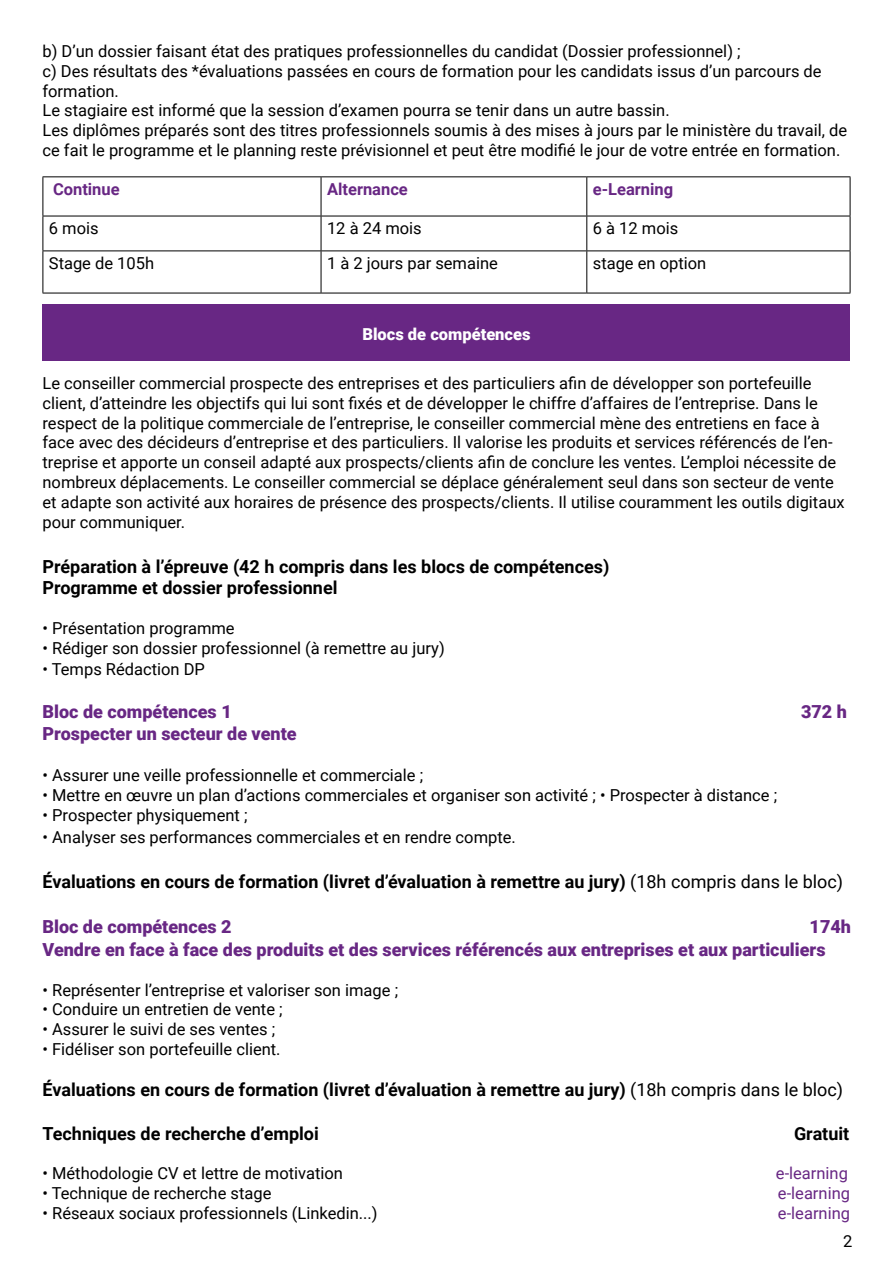
<style>
.page{position:relative;width:893px;height:1263px;background:#fff}
.page>*{position:absolute;margin:0;border:0;box-sizing:border-box;transform-origin:0 0}
.t1{font:700 18px/21.6px "Roboto";color:#000}
.t2{font:900 18px/23.4px "Roboto";color:#682784}
.t3{font:16.5px/19.8px "Roboto";color:#000}
.t4{font:16.5px "Roboto";color:#682784}
.t5{font:700 16.5px "Roboto";color:#682784}
.t6{font:900 16.5px "Roboto";color:#fff}
.s1{font-weight:400}
</style>
<div class="page">
<hr style="left:321px;top:177px;width:1px;height:39px;background:#000">
<hr style="left:321px;top:216px;width:1px;height:34px;background:#000">
<hr style="left:321px;top:251px;width:1px;height:42px;background:#000">
<hr style="left:586px;top:177px;width:1px;height:39px;background:#000">
<hr style="left:586px;top:216px;width:1px;height:34px;background:#000">
<hr style="left:586px;top:251px;width:1px;height:42px;background:#000">
<hr style="left:43px;top:176px;width:278px;height:1px;background:#000">
<hr style="left:43px;top:177px;width:1px;height:39px;background:#000">
<hr style="left:321px;top:176px;width:266px;height:1px;background:#000">
<hr style="left:587px;top:176px;width:263px;height:1px;background:#000">
<hr style="left:850px;top:177px;width:1px;height:39px;background:#000">
<hr style="left:43px;top:216px;width:278px;height:1px;background:#000">
<hr style="left:43px;top:216px;width:1px;height:34px;background:#000">
<hr style="left:321px;top:216px;width:266px;height:1px;background:#000">
<hr style="left:587px;top:216px;width:263px;height:1px;background:#000">
<hr style="left:850px;top:216px;width:1px;height:34px;background:#000">
<hr style="left:43px;top:250px;width:278px;height:1px;background:#000">
<hr style="left:43px;top:251px;width:1px;height:42px;background:#000">
<hr style="left:321px;top:250px;width:266px;height:1px;background:#000">
<hr style="left:587px;top:250px;width:263px;height:1px;background:#000">
<hr style="left:850px;top:251px;width:1px;height:42px;background:#000">
<hr style="left:43px;top:293px;width:278px;height:1px;background:#000">
<hr style="left:321px;top:293px;width:266px;height:1px;background:#000">
<hr style="left:587px;top:293px;width:263px;height:1px;background:#000">
<div style="left:43px;top:304px;width:807px;height:57px;background:#682784"></div>
<p class="t3" style="left:43px;top:41px;width:806px">b) D’un dossier faisant état des pratiques professionnelles du candidat (Dossier professionnel) ;<br>c) Des résultats des *évaluations passées en cours de formation pour les candidats issus d’un parcours de formation.<br>Le stagiaire est informé que la session d’examen pourra se tenir dans un autre bassin.<br>Les diplômes préparés sont des titres professionnels soumis à des mises à jours par le ministère du travail, de ce fait le programme et le planning reste prévisionnel et peut être modifié le jour de votre entrée en formation.</p>
<p class="t5" style="left:53px;top:178px;width:68px">Continue</p>
<p class="t5" style="left:327px;top:178px;width:82px">Alternance</p>
<p class="t5" style="left:593px;top:178px;width:82px">e-Learning</p>
<p class="t3" style="left:49px;top:218px;width:51px">6 mois</p>
<p class="t3" style="left:327px;top:218px;width:96px">12 à 24 mois</p>
<p class="t3" style="left:593px;top:218px;width:87px">6 à 12 mois</p>
<p class="t3" style="left:49px;top:253px;width:107px">Stage de 105h</p>
<p class="t3" style="left:327px;top:253px;width:172px">1 à 2 jours par semaine</p>
<p class="t3" style="left:593px;top:253px;width:115px">stage en option</p>
<p class="t6" style="left:362px;top:322px;width:170px">Blocs de compétences</p>
<p class="t3" style="left:43px;top:372px;width:804px">Le conseiller commercial prospecte des entreprises et des particuliers afin de développer son portefeuille client, d’atteindre les objectifs qui lui sont fixés et de développer le chiffre d’affaires de l’entreprise. Dans le respect de la politique commerciale de l’entreprise, le conseiller commercial mène des entretiens en face à face avec des décideurs d’entreprise et des particuliers. Il valorise les produits et services référencés de l’en&shy;treprise et apporte un conseil adapté aux prospects/clients afin de conclure les ventes. L’emploi nécessite de nombreux déplacements. Le conseiller commercial se déplace généralement seul dans son secteur de vente et adapte son activité aux horaires de présence des prospects/clients. Il utilise couramment les outils digitaux pour communiquer.</p>
<p class="t1" style="left:43px;top:555px;width:568px">Préparation à l’épreuve (42 h compris dans les blocs de compétences)<br>Programme et dossier professionnel</p>
<p class="t3" style="left:43px;top:617px;width:194px">• Présentation programme</p>
<p class="t3" style="left:43px;top:637px;width:404px">• Rédiger son dossier professionnel (à remettre au jury)</p>
<p class="t3" style="left:43px;top:659px;width:164px">• Temps Rédaction DP</p>
<p class="t2" style="left:43px;top:699px;width:191px">Bloc de compétences 1</p>
<p class="t2" style="left:801px;top:699px;width:47px">372 h</p>
<p class="t2" style="left:43px;top:721px;width:256px">Prospecter un secteur de vente</p>
<p class="t3" style="left:43px;top:765px;width:382px">• Assurer une veille professionnelle et commerciale ;</p>
<p class="t3" style="left:43px;top:785px;width:736px">• Mettre en œuvre un plan d’actions commerciales et organiser son activité ; • Prospecter à distance ;</p>
<p class="t3" style="left:43px;top:804px;width:206px">• Prospecter physiquement ;</p>
<p class="t3" style="left:43px;top:826px;width:475px">• Analyser ses performances commerciales et en rendre compte.</p>
<p class="t1" style="left:43px;top:870px;width:802px">Évaluations en cours de formation (livret d’évaluation à remettre au jury) <span class="s1">(18h compris dans le bloc)</span></p>
<p class="t2" style="left:43px;top:914px;width:191px">Bloc de compétences 2</p>
<p class="t2" style="left:43px;top:914px;width:810px;text-indent:767px">174h<br>Vendre en face à face des produits et des services référencés aux entreprises et aux particuliers</p>
<p class="t3" style="left:43px;top:979px;width:357px">• Représenter l’entreprise et valoriser son image ;</p>
<p class="t3" style="left:43px;top:999px;width:242px">• Conduire un entretien de vente ;</p>
<p class="t3" style="left:43px;top:1019px;width:234px">• Assurer le suivi de ses ventes ;</p>
<p class="t3" style="left:43px;top:1038px;width:240px">• Fidéliser son portefeuille client.</p>
<p class="t1" style="left:43px;top:1078px;width:802px">Évaluations en cours de formation (livret d’évaluation à remettre au jury) <span class="s1">(18h compris dans le bloc)</span></p>
<p class="t1" style="left:43px;top:1122px;width:278px">Techniques de recherche d’emploi</p>
<p class="t1" style="left:794px;top:1122px;width:57px">Gratuit</p>
<p class="t3" style="left:43px;top:1163px;width:302px">• Méthodologie CV et lettre de motivation</p>
<p class="t4" style="left:776px;top:1162px;width:74px">e-learning</p>
<p class="t3" style="left:43px;top:1182px;width:230px">• Technique de recherche stage</p>
<p class="t4" style="left:778px;top:1181px;width:74px">e-learning</p>
<p class="t3" style="left:43px;top:1202px;width:337px">• Réseaux sociaux professionnels (Linkedin...)</p>
<p class="t4" style="left:778px;top:1201px;width:74px">e-learning</p>
<p class="t3" style="left:843px;top:1230px;width:11px">2</p>
</div>
